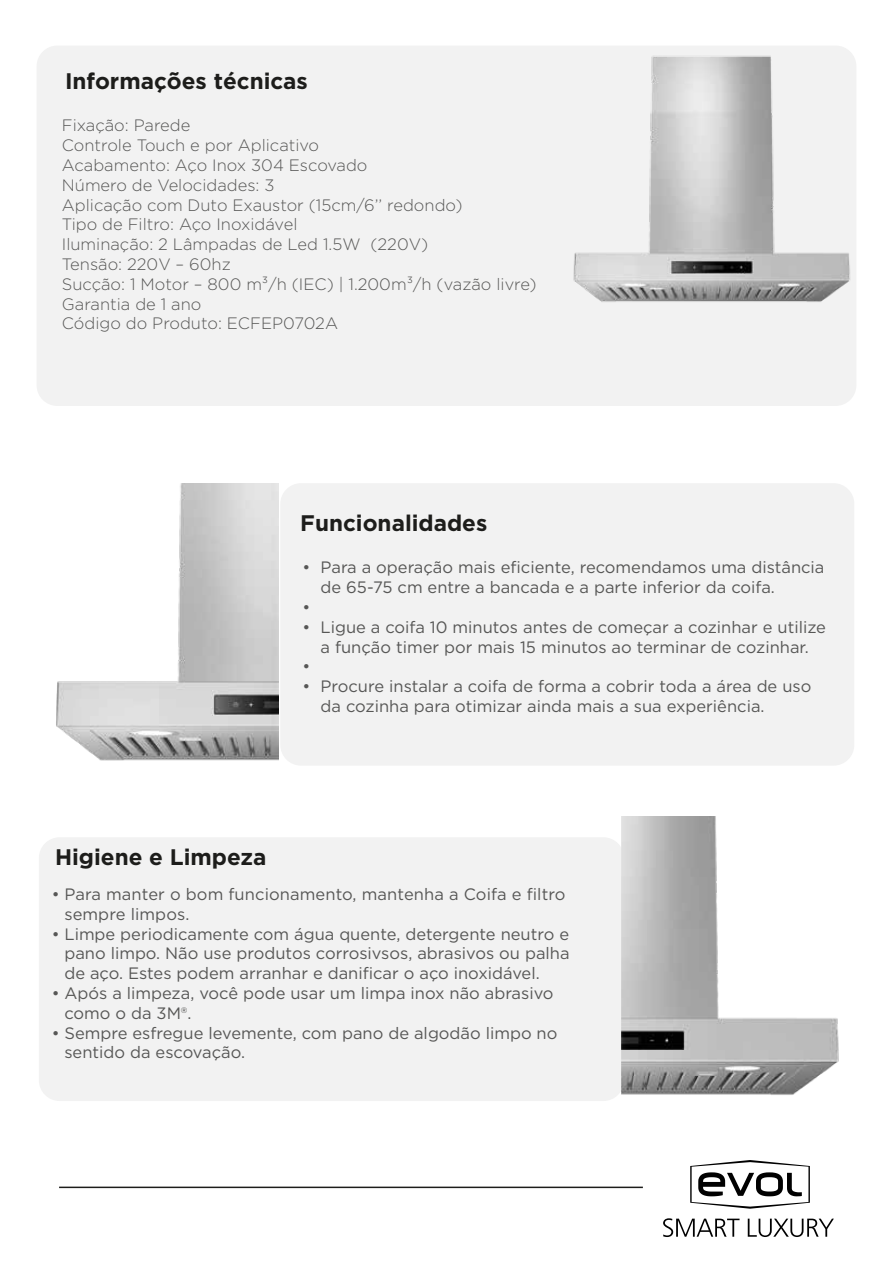
<style>
.page{position:relative;width:893px;height:1263px;background:#fff}
.page>*{position:absolute;margin:0;border:0;box-sizing:border-box;transform-origin:0 0}
.t1{font:700 22.5px "Gotham";color:#1d1d1b}
.t2{font:16.5px/19.8px "Gotham";color:#575756}
.t3{font:300 16.5px/19.8px "Gotham";color:#575756}
</style>
<div class="page">
<div style="left:37px;top:46px;width:819px;height:360px;background:#f2f2f2;border-radius:21px"></div>
<div style="left:280px;top:483px;width:574px;height:283px;background:#f2f2f2;border-radius:21px"></div>
<div style="left:39px;top:837px;width:585px;height:264px;background:#f2f2f2;border-radius:21px"></div>
<hr style="left:59px;top:1186px;width:584px;height:2px;background:#1d1d1b">
<svg style="left:690px;top:1160px;width:120px;height:49px"></svg>
<svg style="left:663px;top:1218px;width:76px;height:19px"></svg>
<svg style="left:748px;top:1218px;width:86px;height:19px"></svg>
<img style="left:573px;top:46px;width:283px;height:256px">
<img style="left:56px;top:483px;width:223px;height:278px">
<img style="left:622px;top:816px;width:217px;height:279px">
<h1 class="t1" style="left:65px;top:68px;width:244px">Informações técnicas</h1>
<p class="t3" style="left:62px;top:115px;width:476px">Fixação: Parede<br>Controle Touch e por Aplicativo<br>Acabamento: Aço Inox 304 Escovado<br>Número de Velocidades: 3<br>Aplicação com Duto Exaustor (15cm/6’’ redondo)<br>Tipo de Filtro: Aço Inoxidável<br>Iluminação: 2 Lâmpadas de Led 1.5W (220V)<br>Tensão: 220V – 60hz<br>Sucção: 1 Motor – 800 m3/h (IEC) | 1.200m3/h (vazão livre)<br>Garantia de 1 ano<br>Código do Produto: ECFEP0702A</p>
<h1 class="t1" style="left:300px;top:510px;width:189px">Funcionalidades</h1>
<p class="t2" style="left:303px;top:557px;width:523px">• Para a operação mais eficiente, recomendamos uma distância</p>
<p class="t2" style="left:321px;top:577px;width:456px">de 65-75 cm entre a bancada e a parte inferior da coifa.</p>
<p class="t2" style="left:303px;top:597px;width:9px">•</p>
<p class="t2" style="left:303px;top:617px;width:525px">• Ligue a coifa 10 minutos antes de começar a cozinhar e utilize</p>
<p class="t2" style="left:321px;top:636px;width:490px">a função timer por mais 15 minutos ao terminar de cozinhar.</p>
<p class="t2" style="left:303px;top:656px;width:9px">•</p>
<p class="t2" style="left:321px;top:676px;width:492px;text-indent:-18px">• Procure instalar a coifa de forma a cobrir toda a área de uso da cozinha para otimizar ainda mais a sua experiência.</p>
<h1 class="t1" style="left:55px;top:844px;width:213px">Higiene e Limpeza</h1>
<p class="t2" style="left:64px;top:884px;width:503px;text-indent:-13px">• Para manter o bom funcionamento, mantenha a Coifa e filtro sempre limpos.</p>
<p class="t2" style="left:64px;top:923px;width:507px;text-align:justify;text-indent:-13px">• Limpe periodicamente com água quente, detergente neutro e pano limpo. Não use produtos corrosivsos, abrasivos ou palha de aço. Estes podem arranhar e danificar o aço inoxidável.</p>
<p class="t2" style="left:64px;top:983px;width:491px;text-indent:-13px">• Após a limpeza, você pode usar um limpa inox não abrasivo como o da 3M®.</p>
<p class="t2" style="left:64px;top:1022px;width:495px;text-indent:-13px">• Sempre esfregue levemente, com pano de algodão limpo no sentido da escovação.</p>
</div>
